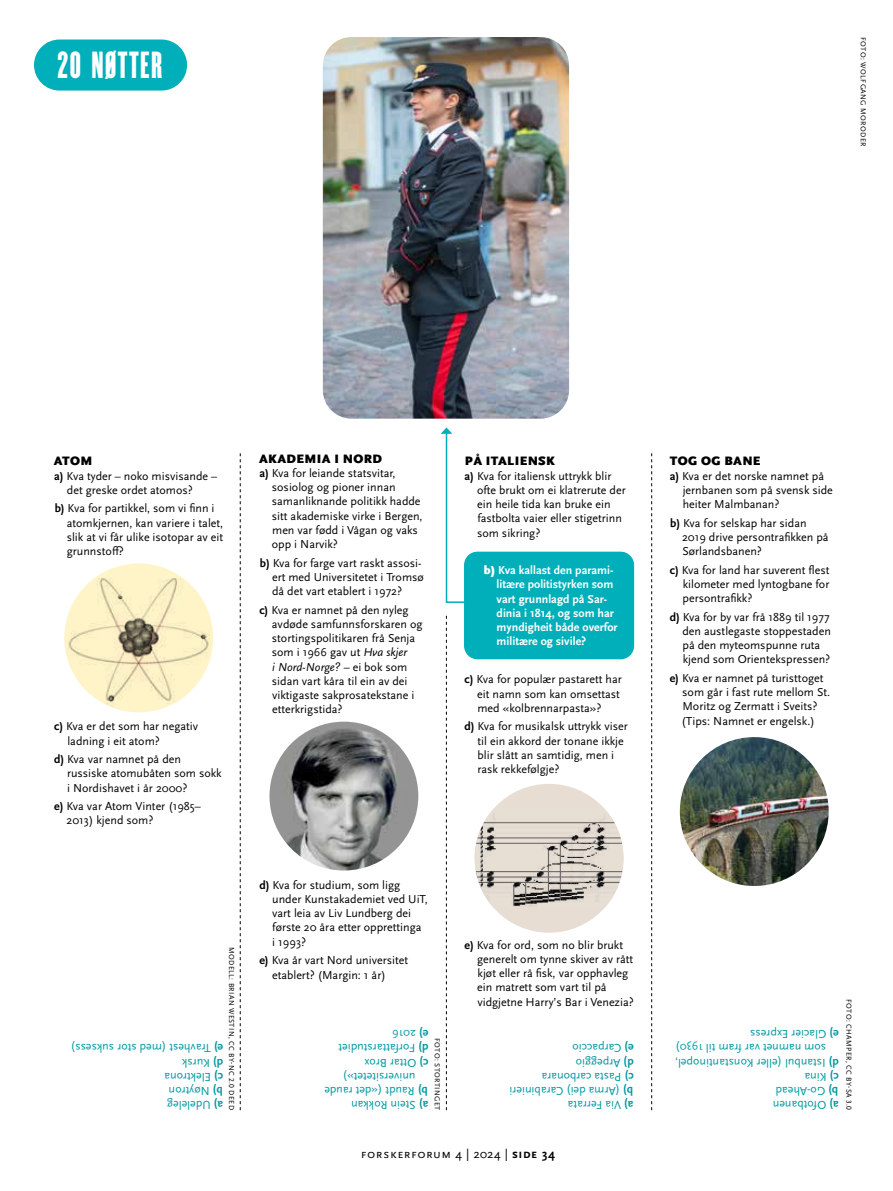
<style>
.page{position:relative;width:893px;height:1191px;background:#fff}
.page>*{position:absolute;margin:0;border:0;box-sizing:border-box;transform-origin:0 0}
.t1{font:33px "Champion Featherweight";letter-spacing:.045em;color:#fff}
.t2{font:900 12.75px "Scala Sans OT";letter-spacing:.03em;color:#000}
.t3{font:12.75px "Scala Sans OT";letter-spacing:.04em;color:#000}
.t4{font:12px/14.2px "Scala Sans OT";color:#000}
.t5{font:12px/14.2px "Scala Sans OT";color:#0099a2}
.t6{font:700 12px/14.2px "Scala Sans OT";color:#fff}
.t7{font:7.5px "Scala Sans OT";letter-spacing:.05em;color:#000}
.s1{font-weight:700}
.s2{font-style:italic}
.s3{font-weight:900}
</style>
<div class="page">
<div style="left:34px;top:40px;width:153px;height:51px;background:#00afb9;border-radius:26px"></div>
<svg style="left:446px;top:616px;width:1px;height:494px"></svg>
<svg style="left:651px;top:453px;width:1px;height:657px"></svg>
<svg style="left:240px;top:453px;width:1px;height:657px"></svg>
<img style="left:269px;top:721px;width:149px;height:149px;border-radius:74px">
<div style="left:475px;top:784px;width:148px;height:148px;background:#e7ddd3;border-radius:50%"></div>
<img style="left:475px;top:809px;width:148px;height:98px">
<img style="left:680px;top:737px;width:149px;height:149px;border-radius:74px">
<div style="left:465px;top:552px;width:168px;height:106px;background:#00afb9;border-radius:13px"></div>
<div style="left:464px;top:551px;width:170px;height:108px;border:2px solid #00afb9;border-radius:13px"></div>
<svg style="left:441px;top:427px;width:38px;height:176px"></svg>
<img style="left:323px;top:37px;width:246px;height:381px">
<svg style="left:64px;top:563px;width:149px;height:149px;background:#efe4bc"></svg>
<h1 class="t1" style="left:57px;top:41px;width:106px">20 NØTTER</h1>
<p class="t7" style="left:867px;top:37px;width:111px;rotate:90deg">FOTO: WOLFGANG MORODER</p>
<p class="t2" style="left:54px;top:454px;width:40px">ATOM</p>
<p class="t4" style="left:67px;top:469px;width:152px;text-indent:-13px"><span class="s1">a)</span> Kva tyder – noko misvisande – det greske ordet atomos?</p>
<p class="t4" style="left:67px;top:501px;width:158px;text-indent:-12px"><span class="s1">b)</span> Kva for partikkel, som vi finn i atomkjernen, kan variere i talet, slik at vi får ulike isotopar av eit grunnstoff?</p>
<p class="t4" style="left:67px;top:719px;width:132px;text-indent:-13px"><span class="s1">c)</span> Kva er det som har negativ ladning i eit atom?</p>
<p class="t4" style="left:67px;top:752px;width:156px;text-indent:-13px"><span class="s1">d)</span> Kva var namnet på den russiske atomubåten som sokk i Nordishavet i år 2000?</p>
<p class="t4" style="left:66px;top:799px;width:136px;text-indent:-12px"><span class="s1">e)</span> Kva var Atom Vinter (1985–<br>2013) kjend som?</p>
<p class="t2" style="left:259px;top:451px;width:125px">AKADEMIA I NORD</p>
<p class="t4" style="left:272px;top:466px;width:152px;text-indent:-12px"><span class="s1">a)</span> Kva for leiande statsvitar, sosiolog og pioner innan samanliknande politikk hadde sitt akademiske virke i Bergen, men var fødd i Vågan og vaks opp i Narvik?</p>
<p class="t4" style="left:272px;top:556px;width:153px;text-indent:-12px"><span class="s1">b)</span> Kva for farge vart raskt assosi&shy;ert med Universitetet i Tromsø då det vart etablert i 1972?</p>
<p class="t4" style="left:272px;top:603px;width:152px;text-indent:-13px"><span class="s1">c)</span> Kva er namnet på den nyleg avdøde samfunnsforskaren og stortingspolitikaren frå Senja som i 1966 gav ut <span class="s2">Hva skjer<br>i Nord-Norge?</span> – ei bok som sidan vart kåra til ein av dei viktigaste sakprosatekstane i etterkrigstida?</p>
<p class="t2" style="left:465px;top:454px;width:92px">PÅ ITALIENSK</p>
<p class="t4" style="left:477px;top:469px;width:150px;text-indent:-12px"><span class="s1">a)</span> Kva for italiensk uttrykk blir ofte brukt om ei klatrerute der ein heile tida kan bruke ein fastbolta vaier eller stigetrinn som sikring?</p>
<p class="t6" style="left:497px;top:563px;width:122px;text-indent:-13px"><span class="s3">b)</span> Kva kallast den parami&shy;litære politistyrken som vart grunnlagd på Sar&shy;dinia i 1814, og som har myndigheit både overfor militære og sivile?</p>
<p class="t4" style="left:477px;top:672px;width:146px;text-indent:-13px"><span class="s1">c)</span> Kva for populær pastarett har eit namn som kan omsettast med «kolbrennarpasta»?</p>
<p class="t4" style="left:477px;top:719px;width:152px;text-indent:-13px"><span class="s1">d)</span> Kva for musikalsk uttrykk viser til ein akkord der tonane ikkje blir slått an samtidig, men i rask rekkefølgje?</p>
<p class="t4" style="left:272px;top:878px;width:157px;text-indent:-13px"><span class="s1">d)</span> Kva for studium, som ligg under Kunstakademiet ved UiT, vart leia av Liv Lundberg dei første 20 åra etter opprettinga<br>i 1993?</p>
<p class="t4" style="left:272px;top:953px;width:138px;text-indent:-13px"><span class="s1">e)</span> Kva år vart Nord universitet etablert? (Margin: 1 år)</p>
<p class="t4" style="left:477px;top:937px;width:158px;text-indent:-13px"><span class="s1">e)</span> Kva for ord, som no blir brukt generelt om tynne skiver av rått kjøt eller rå fisk, var opphavleg ein matrett som vart til på vidgjetne Harry’s Bar i Venezia?</p>
<p class="t7" style="left:236px;top:946px;width:165px;rotate:90deg">MODELL: BRIAN WESTIN, CC BY-NC 2.0 DEED</p>
<p class="t5" style="left:428px;top:1041px;width:38px;rotate:-180deg"><span class="s1">e)</span> 2016</p>
<p class="t7" style="left:441px;top:1038px;width:74px;rotate:90deg">FOTO: STORTINGET</p>
<p class="t5" style="left:428px;top:1055px;width:91px;rotate:-180deg"><span class="s1">d)</span> Forfattarstudiet</p>
<p class="t5" style="left:223px;top:1112px;width:154px;rotate:-180deg"><span class="s1">a)</span> Udeleleg<br><span class="s1">b)</span> Nøytron<br><span class="s1">c)</span> Elektrona<br><span class="s1">d)</span> Kursk<br><span class="s1">e)</span> Travhest (med stor suksess)</p>
<p class="t5" style="left:634px;top:1112px;width:126px;rotate:-180deg"><span class="s1">a)</span> Via Ferrata<br><span class="s1">b)</span> (Arma dei) Carabinieri <span class="s1">c)</span> Pasta carbonara<br><span class="s1">d)</span> Arpeggio<br><span class="s1">e)</span> Carpaccio</p>
<p class="t3" style="left:361px;top:1146px;width:195px">forskerforum 4 | 2024 | <span class="s1">side 34</span></p>
<p class="t5" style="left:428px;top:1069px;width:65px;rotate:-180deg"><span class="s1">c)</span> Ottar Brox</p>
<p class="t5" style="left:416px;top:1083px;width:74px;rotate:-180deg">universitetet»)</p>
<p class="t5" style="left:428px;top:1098px;width:105px;rotate:-180deg"><span class="s1">b)</span> Raudt («det raude</p>
<p class="t5" style="left:428px;top:1112px;width:79px;rotate:-180deg"><span class="s1">a)</span> Stein Rokkan</p>
<p class="t2" style="left:670px;top:454px;width:92px">TOG OG BANE</p>
<p class="t4" style="left:683px;top:469px;width:152px;text-indent:-13px"><span class="s1">a)</span> Kva er det norske namnet på jernbanen som på svensk side heiter Malmbanan?</p>
<p class="t4" style="left:682px;top:516px;width:148px;text-indent:-12px"><span class="s1">b)</span> Kva for selskap har sidan<br>2019 drive persontrafikken på<br>Sørlandsbanen?</p>
<p class="t4" style="left:682px;top:563px;width:148px;text-align:justify;text-indent:-13px"><span class="s1">c)</span> Kva for land har suverent flest kilometer med lyntogbane for persontrafikk?</p>
<p class="t4" style="left:682px;top:610px;width:150px;text-indent:-13px"><span class="s1">d)</span> Kva for by var frå 1889 til 1977 den austlegaste stoppestaden på den myteomspunne ruta kjend som Orientekspressen?</p>
<p class="t4" style="left:682px;top:671px;width:150px;text-indent:-12px"><span class="s1">e)</span> Kva er namnet på turisttoget som går i fast rute mellom St.<br>Moritz og Zermatt i Sveits? (Tips: Namnet er engelsk.)</p>
<p class="t7" style="left:853px;top:999px;width:113px;rotate:90deg">FOTO: CHAMPER, CC BY-SA 3.0</p>
<p class="t5" style="left:839px;top:1041px;width:90px;rotate:-180deg"><span class="s1">e)</span> Glacier Express</p>
<p class="t5" style="left:826px;top:1055px;width:152px;rotate:-180deg">som namnet var fram til 1930)</p>
<p class="t5" style="left:839px;top:1069px;width:165px;rotate:-180deg"><span class="s1">d)</span> Istanbul (eller Konstantinopel,</p>
<p class="t5" style="left:839px;top:1083px;width:36px;rotate:-180deg"><span class="s1">c)</span> Kina</p>
<p class="t5" style="left:838px;top:1098px;width:64px;rotate:-180deg"><span class="s1">b)</span> Go-Ahead</p>
<p class="t5" style="left:839px;top:1112px;width:67px;rotate:-180deg"><span class="s1">a)</span> Ofotbanen</p>
</div>
